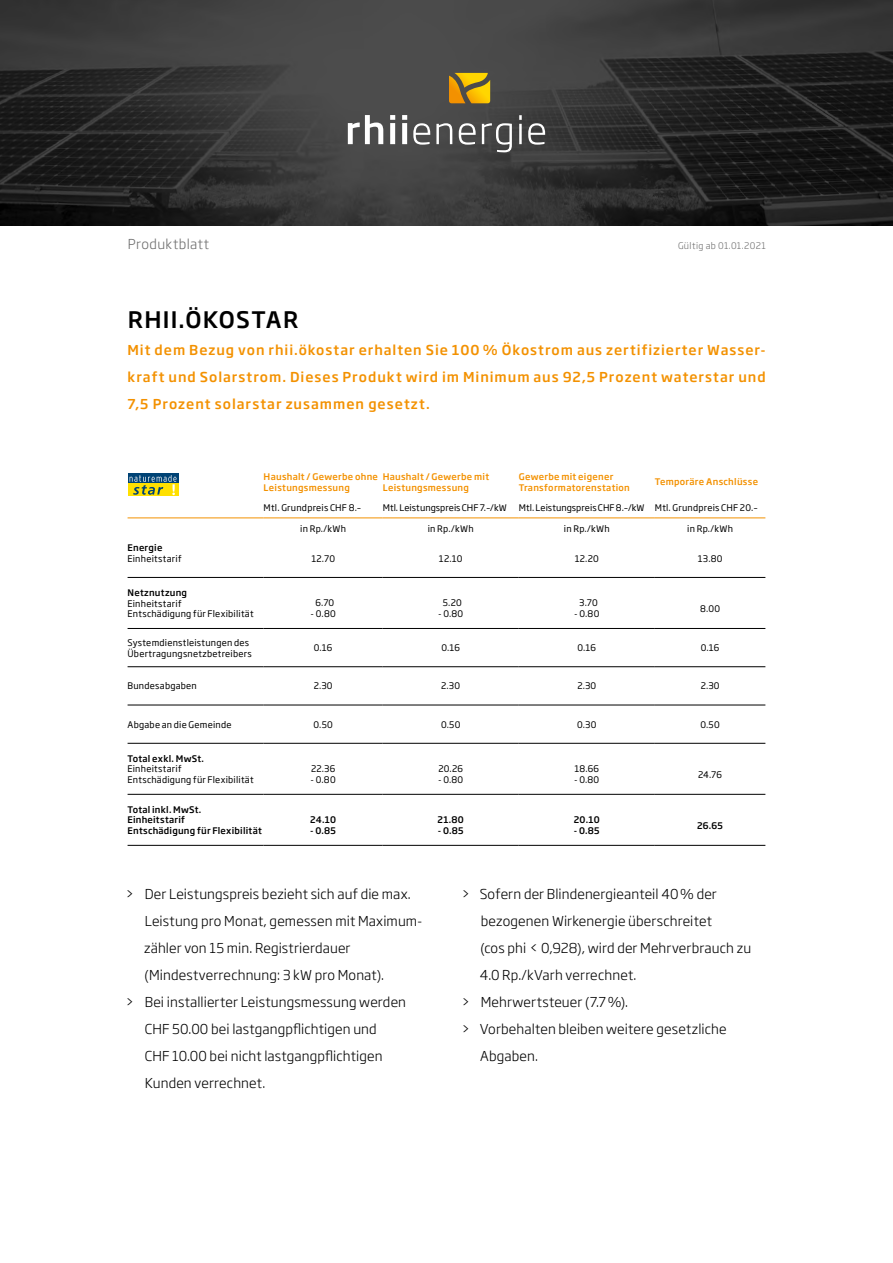
<style>
.page{position:relative;width:893px;height:1263px;background:#fff}
.page>*{position:absolute;margin:0;border:0;box-sizing:border-box;transform-origin:0 0}
.t1{font:500 22.5px "Soho Gothic Pro";letter-spacing:.055em;color:#000}
.t2{font:300 13.5px "Soho Gothic Pro";letter-spacing:.01em;color:#000}
.t3{font:500 13.5px/27px "Soho Gothic Pro";letter-spacing:.07em;color:#f39100;text-align:justify}
.t4{font:300 13.5px "Soho Gothic Pro";letter-spacing:.03em;color:#6e6e6e}
.t5{font:9px/10.8px "Soho Gothic Pro";letter-spacing:.025em;color:#000}
.t6{font:500 9px/10.8px "Soho Gothic Pro";letter-spacing:.03em;color:#f39100}
.t7{font:500 9px/10.8px "Soho Gothic Pro";letter-spacing:.025em;color:#000}
.t8{font:9px "Soho Gothic Pro";letter-spacing:.005em;color:#000}
.t9{font:300 9px "Soho Gothic Pro";letter-spacing:.04em;color:#6e6e6e}
</style>
<div class="page">
<svg style="left:0;top:0;width:893px;height:225px;background:#323232"></svg>
<svg style="left:448px;top:73px;width:42px;height:30px"></svg>
<svg style="left:348px;top:115px;width:35px;height:29px"></svg>
<svg style="left:390px;top:115px;width:5px;height:29px"></svg>
<svg style="left:402px;top:115px;width:5px;height:29px"></svg>
<svg style="left:413px;top:123px;width:17px;height:22px"></svg>
<svg style="left:436px;top:123px;width:16px;height:21px"></svg>
<svg style="left:459px;top:123px;width:17px;height:22px"></svg>
<svg style="left:482px;top:123px;width:30px;height:29px"></svg>
<hr style="left:519px;top:124px;width:3px;height:20px;background:#fff">
<svg style="left:519px;top:115px;width:3px;height:5px"></svg>
<svg style="left:528px;top:123px;width:17px;height:22px"></svg>
<div style="left:128px;top:473px;width:51px;height:24px;background:#ffe000"></div>
<svg style="left:128px;top:474px;width:50px;height:9px"></svg>
<svg style="left:130px;top:475px;width:47px;height:20px"></svg>
<hr style="left:128px;top:517px;width:136px;height:1px;background:#f39100">
<hr style="left:264px;top:517px;width:119px;height:1px;background:#f39100">
<hr style="left:383px;top:517px;width:136px;height:1px;background:#f39100">
<hr style="left:519px;top:517px;width:136px;height:1px;background:#f39100">
<hr style="left:655px;top:517px;width:110px;height:1px;background:#f39100">
<hr style="left:128px;top:845px;width:136px;height:1px;background:#000">
<hr style="left:264px;top:845px;width:119px;height:1px;background:#000">
<hr style="left:383px;top:845px;width:136px;height:1px;background:#000">
<hr style="left:519px;top:845px;width:136px;height:1px;background:#000">
<hr style="left:655px;top:845px;width:110px;height:1px;background:#000">
<hr style="left:128px;top:628px;width:136px;height:1px;background:#000">
<hr style="left:264px;top:628px;width:119px;height:1px;background:#000">
<hr style="left:383px;top:628px;width:136px;height:1px;background:#000">
<hr style="left:519px;top:628px;width:136px;height:1px;background:#000">
<hr style="left:655px;top:628px;width:110px;height:1px;background:#000">
<hr style="left:128px;top:666px;width:136px;height:1px;background:#000">
<hr style="left:264px;top:666px;width:119px;height:1px;background:#000">
<hr style="left:383px;top:666px;width:136px;height:1px;background:#000">
<hr style="left:519px;top:666px;width:136px;height:1px;background:#000">
<hr style="left:655px;top:666px;width:110px;height:1px;background:#000">
<hr style="left:128px;top:705px;width:136px;height:1px;background:#000">
<hr style="left:264px;top:705px;width:119px;height:1px;background:#000">
<hr style="left:383px;top:705px;width:136px;height:1px;background:#000">
<hr style="left:519px;top:705px;width:136px;height:1px;background:#000">
<hr style="left:655px;top:705px;width:110px;height:1px;background:#000">
<hr style="left:128px;top:743px;width:136px;height:1px;background:#000">
<hr style="left:264px;top:743px;width:119px;height:1px;background:#000">
<hr style="left:383px;top:743px;width:136px;height:1px;background:#000">
<hr style="left:519px;top:743px;width:136px;height:1px;background:#000">
<hr style="left:655px;top:743px;width:110px;height:1px;background:#000">
<hr style="left:128px;top:794px;width:136px;height:1px;background:#000">
<hr style="left:264px;top:794px;width:119px;height:1px;background:#000">
<hr style="left:383px;top:794px;width:136px;height:1px;background:#000">
<hr style="left:519px;top:794px;width:136px;height:1px;background:#000">
<hr style="left:655px;top:794px;width:110px;height:1px;background:#000">
<hr style="left:128px;top:577px;width:136px;height:1px;background:#000">
<hr style="left:264px;top:577px;width:119px;height:1px;background:#000">
<hr style="left:383px;top:577px;width:136px;height:1px;background:#000">
<hr style="left:519px;top:577px;width:136px;height:1px;background:#000">
<hr style="left:655px;top:577px;width:110px;height:1px;background:#000">
<p class="t4" style="left:128px;top:233px;width:83px">Produktblatt</p>
<p class="t9" style="left:678px;top:238px;width:89px">Gültig ab 01.01.2021</p>
<h1 class="t1" style="left:128px;top:302px;width:172px">RHII.ÖKOSTAR</h1>
<p class="t3" style="left:128px;top:336px;width:640px">Mit dem Bezug von rhii.ökostar erhalten Sie 100 % Ökostrom aus zertifizierter Wasser&shy;kraft und Solarstrom. Dieses Produkt wird im Minimum aus 92,5 Prozent waterstar und 7,5 Prozent solarstar zusammen gesetzt.</p>
<p class="t6" style="left:264px;top:471px;width:116px">Haushalt / Gewerbe ohne<br>Leistungsmessung</p>
<p class="t6" style="left:383px;top:471px;width:108px">Haushalt / Gewerbe mit<br>Leistungsmessung</p>
<p class="t6" style="left:519px;top:471px;width:113px">Gewerbe mit eigener<br>Transformatorenstation</p>
<p class="t6" style="left:655px;top:476px;width:105px">Temporäre Anschlüsse</p>
<p class="t5" style="left:264px;top:501px;width:99px">Mtl. Grundpreis CHF 8.–</p>
<p class="t8" style="left:383px;top:500px;width:126px">Mtl. Leistungspreis CHF 7.–/kW</p>
<p class="t5" style="left:519px;top:501px;width:241px">Mtl. Leistungspreis CHF 8.–/kW Mtl. Grundpreis CHF 20.–</p>
<p class="t5" style="left:300px;top:523px;width:47px">in Rp./kWh</p>
<p class="t5" style="left:428px;top:523px;width:47px">in Rp./kWh</p>
<p class="t5" style="left:564px;top:523px;width:47px">in Rp./kWh</p>
<p class="t5" style="left:687px;top:523px;width:47px">in Rp./kWh</p>
<p class="t7" style="left:128px;top:542px;width:36px">Energie</p>
<p class="t5" style="left:128px;top:552px;width:56px">Einheitstarif</p>
<p class="t5" style="left:311px;top:552px;width:25px">12.70</p>
<p class="t5" style="left:439px;top:552px;width:25px">12.10</p>
<p class="t5" style="left:575px;top:552px;width:26px">12.20</p>
<p class="t5" style="left:698px;top:552px;width:26px">13.80</p>
<p class="t7" style="left:128px;top:586px;width:61px">Netznutzung</p>
<p class="t5" style="left:128px;top:597px;width:128px">Einheitstarif<br>Entschädigung für Flexibilität</p>
<p class="t5" style="left:315px;top:597px;width:20px">6.70</p>
<p class="t5" style="left:443px;top:597px;width:20px">5.20</p>
<p class="t5" style="left:438px;top:608px;width:27px">- 0.80</p>
<p class="t5" style="left:579px;top:597px;width:20px">3.70</p>
<p class="t5" style="left:574px;top:608px;width:27px">- 0.80</p>
<p class="t5" style="left:700px;top:603px;width:21px">8.00</p>
<p class="t5" style="left:311px;top:608px;width:27px">- 0.80</p>
<p class="t5" style="left:128px;top:636px;width:126px">Systemdienstleistungen des<br>Übertragungsnetzbetreibers</p>
<p class="t5" style="left:314px;top:642px;width:20px">0.16</p>
<p class="t5" style="left:441px;top:642px;width:20px">0.16</p>
<p class="t5" style="left:577px;top:642px;width:20px">0.16</p>
<p class="t5" style="left:701px;top:642px;width:20px">0.16</p>
<p class="t5" style="left:128px;top:680px;width:71px">Bundesabgaben</p>
<p class="t5" style="left:314px;top:680px;width:20px">2.30</p>
<p class="t5" style="left:441px;top:680px;width:20px">2.30</p>
<p class="t5" style="left:577px;top:680px;width:20px">2.30</p>
<p class="t5" style="left:701px;top:680px;width:20px">2.30</p>
<p class="t5" style="left:128px;top:718px;width:106px">Abgabe an die Gemeinde</p>
<p class="t5" style="left:313px;top:718px;width:21px">0.50</p>
<p class="t5" style="left:441px;top:718px;width:21px">0.50</p>
<p class="t5" style="left:577px;top:718px;width:21px">0.30</p>
<p class="t5" style="left:700px;top:718px;width:21px">0.50</p>
<p class="t7" style="left:128px;top:752px;width:78px">Total exkl. MwSt.</p>
<p class="t5" style="left:128px;top:763px;width:128px">Einheitstarif<br>Entschädigung für Flexibilität</p>
<p class="t5" style="left:311px;top:763px;width:26px">22.36</p>
<p class="t5" style="left:438px;top:763px;width:26px">20.26</p>
<p class="t5" style="left:438px;top:774px;width:27px">- 0.80</p>
<p class="t5" style="left:574px;top:763px;width:26px">18.66</p>
<p class="t5" style="left:574px;top:774px;width:27px">- 0.80</p>
<p class="t5" style="left:698px;top:768px;width:26px">24.76</p>
<p class="t5" style="left:311px;top:774px;width:27px">- 0.80</p>
<p class="t7" style="left:128px;top:803px;width:136px">Total inkl. MwSt.<br>Einheitstarif<br>Entschädigung für Flexibilität</p>
<p class="t7" style="left:310px;top:814px;width:27px">24.10</p>
<p class="t7" style="left:310px;top:825px;width:27px">- 0.85</p>
<p class="t7" style="left:438px;top:814px;width:28px">21.80</p>
<p class="t7" style="left:438px;top:825px;width:27px">- 0.85</p>
<p class="t7" style="left:574px;top:814px;width:27px">20.10</p>
<p class="t7" style="left:574px;top:825px;width:27px">- 0.85</p>
<p class="t7" style="left:697px;top:819px;width:27px">26.65</p>
<p class="t2" style="left:125px;top:883px;width:287px">&gt; Der Leistungspreis bezieht sich auf die max.</p>
<p class="t2" style="left:145px;top:910px;width:279px">Leistung pro Monat, gemessen mit Maximum-</p>
<p class="t2" style="left:144px;top:937px;width:208px">zähler von 15 min. Registrierdauer</p>
<p class="t2" style="left:145px;top:964px;width:241px">(Mindestverrechnung: 3 kW pro Monat).</p>
<p class="t2" style="left:125px;top:991px;width:282px">&gt; Bei installierter Leistungsmessung werden</p>
<p class="t2" style="left:145px;top:1018px;width:233px">CHF 50.00 bei lastgangpflichtigen und</p>
<p class="t2" style="left:145px;top:1045px;width:239px">CHF 10.00 bei nicht lastgangpflichtigen</p>
<p class="t2" style="left:145px;top:1072px;width:122px">Kunden verrechnet.</p>
<p class="t2" style="left:461px;top:883px;width:257px">&gt; Sofern der Blindenergieanteil 40% der</p>
<p class="t2" style="left:481px;top:910px;width:233px">bezogenen Wirkenergie überschreitet</p>
<p class="t2" style="left:480px;top:937px;width:272px">(cos phi &lt; 0,928), wird der Mehrverbrauch zu</p>
<p class="t2" style="left:480px;top:964px;width:158px">4.0 Rp./kVarh verrechnet.</p>
<p class="t2" style="left:461px;top:991px;width:169px">&gt; Mehrwertsteuer (7.7%).</p>
<p class="t2" style="left:461px;top:1018px;width:267px">&gt; Vorbehalten bleiben weitere gesetzliche</p>
<p class="t2" style="left:480px;top:1045px;width:59px">Abgaben.</p>
</div>
